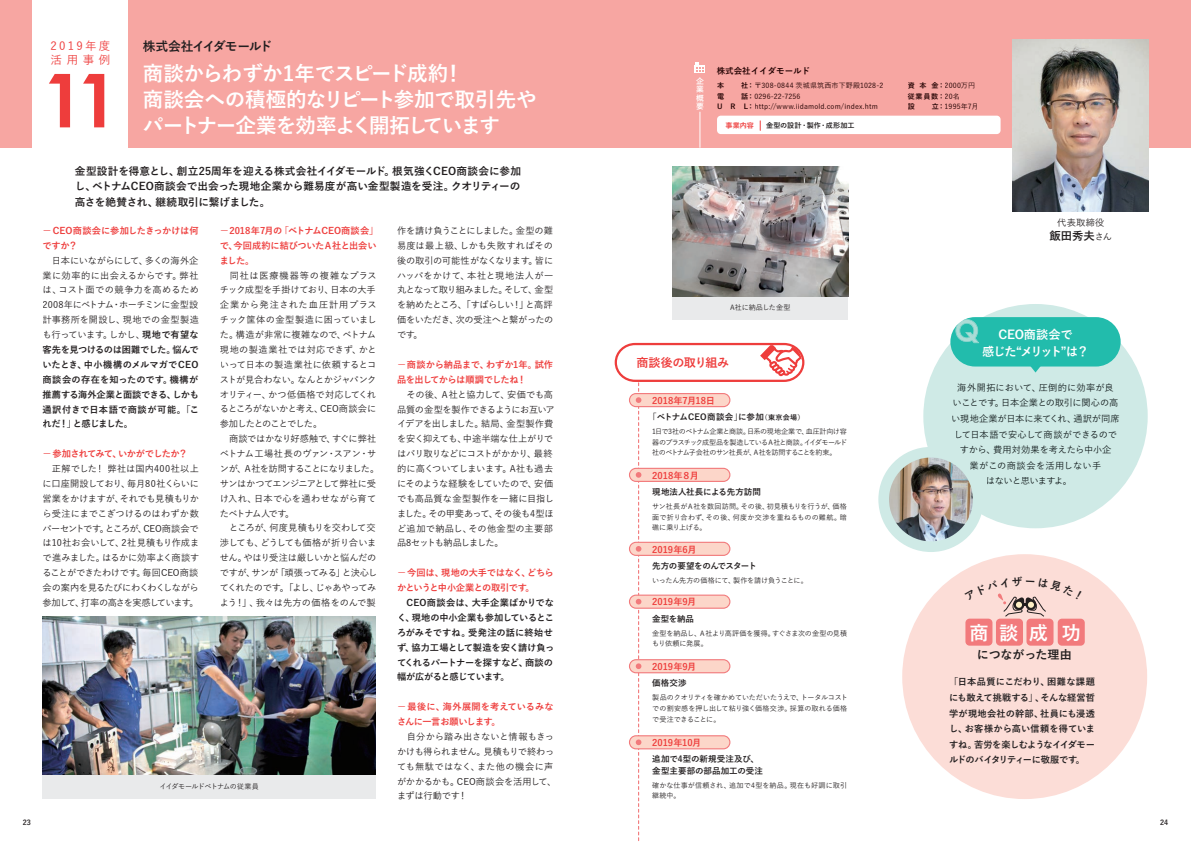
<style>
.page{position:relative;width:1191px;height:842px;background:#fff}
.page>*{position:absolute;margin:0;border:0;box-sizing:border-box;transform-origin:0 0}
.t1{font:700 74.4px "Century Gothic Pro";color:#ee3d3c}
.t2{font:700 20.6px/26.2px "Yu Go";letter-spacing:-.04em;color:#fff}
.t3{font:700 19.1px "Yu Go";color:#fff}
.t4{font:700 12.8px "Yu Go";letter-spacing:-.08em;color:#231f20}
.t5{font:700 12.2px/17.1px "Yu Go";letter-spacing:-.025em;color:#fff;text-align:center}
.t6{font:700 12px "Yu Go";letter-spacing:-.02em;color:#231f20}
.t7{font:700 12px "Yu Go";letter-spacing:-.04em;color:#ee3d3c}
.t8{font:500 11.5px/13.8px "Yu Go";letter-spacing:.21em;color:#ee3d3c}
.t9{font:700 11.3px "Yu Go";color:#231f20}
.t10{font:700 10.6px/15.6px "Yu Go";letter-spacing:-.005em;color:#231f20;text-align:justify}
.t11{font:500 9.2px/14.9px "Yu Go";letter-spacing:-.025em;color:#231f20}
.t12{font:700 9.2px/14.9px "Yu Go";letter-spacing:-.02em;color:#231f20;text-align:justify}
.t13{font:700 9.2px/14.9px "Yu Go";letter-spacing:-.015em;color:#ee3d3c}
.t14{font:700 9.2px/14.9px "Yu Go";letter-spacing:-.035em;color:#ee3d3c}
.t15{font:500 9.2px "Yu Go";letter-spacing:-.01em;color:#111a1b}
.t16{font:500 9.2px "Yu Go";letter-spacing:-.03em;color:#111a1b}
.t17{font:500 9.2px "Yu Go";letter-spacing:.01em;color:#111a1b}
.t18{font:500 9.2px "Yu Go";letter-spacing:.025em;color:#111a1b}
.t19{font:500 9.2px "Yu Go";letter-spacing:-.06em;color:#111a1b}
.t20{font:700 8.5px/12.1px "Yu Go";color:#231f20}
.t21{font:700 8.5px "Yu Go";letter-spacing:.04em;color:#231f20}
.t22{font:700 8.5px "Yu Go";letter-spacing:-.055em;color:#231f20}
.t23{font:700 8.5px "Yu Go";color:#220101}
.t24{font:700 7.8px/8.4px "Yu Go";color:#fff;text-align:justify}
.t25{font:500 7.1px/10.6px "Yu Go";letter-spacing:-.025em;color:#231f20;text-align:justify}
.t26{font:500 7.1px "Yu Go";letter-spacing:.02em;color:#220101}
.t27{font:500 7.1px/10.6px "Yu Go";letter-spacing:.015em;color:#231f20}
.t28{font:700 7.1px/10.6px "Yu Go";color:#220101}
.t29{font:700 7.1px "Yu Go";letter-spacing:.01em;color:#231f20}
.t30{font:500 7.1px "Yu Go";letter-spacing:-.08em;color:#231f20}
.t31{font:500 7.1px "Yu Go";color:#231f20}
.t32{font:700 7.1px "Yu Go";color:#ee3d3c}
.s1{font-family:"Koz Go Pr 6 N";font-weight:400}
.s2{font-weight:500}
.s3{font-family:"Koz Go Pr 6 N";font-weight:400;color:#ee3d3c}
.s4{font-weight:700;color:#ee3d3c}
.s5{font-weight:700}
.s6{font-size:7.1px}
.s7{font-weight:500;font-size:9.2px}
</style>
<div class="page">
<div style="left:0;top:0;width:1191px;height:147px;background:#f7a6a2"></div>
<div style="left:878px;top:447px;width:105px;height:105px;background:#cfeae6;border-radius:50%"></div>
<div style="left:923px;top:304px;width:224px;height:224px;background:#cfeae6;border-radius:50%"></div>
<div style="left:33px;top:0;width:95px;height:152px;background:#fff"></div>
<div style="left:672px;top:293px;width:176px;height:27px;background:#e9eaeb"></div>
<div style="left:43px;top:772px;width:333px;height:27px;background:#e9eaeb"></div>
<svg style="left:694px;top:65px;width:11px;height:8px"></svg>
<svg style="left:696px;top:67px;width:7px;height:4px"></svg>
<div style="left:717px;top:116px;width:283px;height:18px;background:#fff;border-radius:4px"></div>
<hr style="left:699px;top:112px;width:1px;height:35px;background:#fff">
<img style="left:1012px;top:40px;width:136px;height:171px">
<img style="left:889px;top:457px;width:84px;height:84px;border-radius:42px">
<img style="left:43px;top:616px;width:333px;height:158px">
<img style="left:672px;top:167px;width:176px;height:129px">
<div style="left:902px;top:554px;width:245px;height:245px;background:#fcddd7;border-radius:50%"></div>
<div style="left:965px;top:619px;width:27px;height:27px;background:#f27a7c;border-radius:4px"></div>
<div style="left:996px;top:619px;width:27px;height:27px;background:#f27a7c;border-radius:4px"></div>
<div style="left:1026px;top:619px;width:27px;height:27px;background:#f27a7c;border-radius:4px"></div>
<div style="left:1057px;top:619px;width:27px;height:27px;background:#f27a7c;border-radius:4px"></div>
<svg style="left:1029px;top:366px;width:12px;height:6px"></svg>
<div style="left:950px;top:317px;width:170px;height:49px;background:#22bcac;border-radius:25px"></div>
<svg style="left:955px;top:319px;width:24px;height:24px"></svg>
<svg style="left:614px;top:342px;width:191px;height:499px"></svg>
<svg style="left:998px;top:593px;width:48px;height:24px"></svg>
<p class="t8" style="left:50px;top:37px;width:62px">2019年度活用事例</p>
<h1 class="t1" style="left:43px;top:54px;width:77px">11</h1>
<h3 class="t4" style="left:143px;top:39px;width:131px">株式会社イイダモールド</h3>
<h2 class="t2" style="left:143px;top:61px;width:395px">商談からわずか1年でスピード成約！<br>商談会への積極的なリピート参加で取引先やパートナー企業を効率よく開拓しています</h2>
<p class="t10" style="left:75px;top:163px;width:448px">金型設計を得意とし、創立25周年を迎える株式会社イイダモールド。根気強くCEO商談会に参加し、ベトナムCEO商談会で出会った現地企業から難易度が高い金型製造を受注。クオリティーの高さを絶賛され、継続取引に繋げました。</p>
<p class="t13" style="left:43px;top:223px;width:158px"><span class="s1">－</span>CEO商談会に参加したきっかけは何ですか？</p>
<p class="t12" style="left:43px;top:253px;width:158px"><span class="s2">　日本にいながらにして、多くの海外企業に効率的に出会えるからです。弊社は、コスト面での競争力を高めるため2008年にベトナム・ホーチミンに金型設計事務所を開設し、現地での金型製造も行っています。しかし、</span>現地で有望な客先を見つけるのは困難でした。悩んでいたとき、中小機構のメルマガでCEO商談会の存在を知ったのです。機構が推薦する海外企業と面談できる、しかも通訳付きで日本語で商談が可能。「これだ！」と感じました。</p>
<p class="t11" style="left:42px;top:445px;width:158px"><span class="s3">－</span><span class="s4">参加されてみて、いかがでしたか？<br></span>　正解でした！弊社は国内400社以上に口座開設しており、毎月80社くらいに営業をかけますが、それでも見積もりから受注にまでこぎつけるのはわずか数パーセントです。ところが、CEO商談会では10社お会いして、2社見積もり作成まで進みました。はるかに効率よく商談することができたわけです。毎回CEO商談会の案内を見るたびにわくわくしながら参加して、打率の高さを実感しています。</p>
<p class="t13" style="left:220px;top:223px;width:160px"><span class="s1">－</span>2018年7月の「ベトナムCEO商談会」で、今回成約に結びついたＡ社と出会いました。</p>
<p class="t11" style="left:220px;top:266px;width:161px">　同社は医療機器等の複雑なプラスチック成型を手掛けており、日本の大手企業から発注された血圧計用プラスチック筐体の金型製造に困っていました。構造が非常に複雑なので、ベトナム現地の製造業社では対応できず、かといって日本の製造業社に依頼するとコストが見合わない。なんとかジャパンクオリティー、かつ低価格で対応してくれるところがないかと考え、CEO商談会に参加したとのことでした。<br>　商談ではかなり好感触で、すぐに弊社ベトナム工場社長のヴァン・スアン・サンが、Ａ社を訪問することになりました。サンはかつてエンジニアとして弊社に受け入れ、日本で心を通わせながら育てたベトナム人です。<br>　ところが、何度見積もりを交わして交渉しても、どうしても価格が折り合いません。やはり受注は厳しいかと悩んだのですが、サンが「頑張ってみる」と決心してくれたのです。「よし、じゃあやってみよう！」、我々は先方の価格をのんで製</p>
<p class="t30" style="left:159px;top:780px;width:101px">イイダモールドベトナムの従業員</p>
<p class="t11" style="left:397px;top:222px;width:158px;text-align:justify">作を請け負うことにしました。金型の難易度は最上級、しかも失敗すればその後の取引の可能性がなくなります。皆にハッパをかけて、本社と現地法人が一丸となって取り組みました。そして、金型を納めたところ、「すばらしい！」と高評価をいただき、次の受注へと繋がったのです。</p>
<p class="t14" style="left:397px;top:357px;width:158px"><span class="s1">－</span>商談から納品まで、わずか1年。試作品を出してからは順調でしたね！</p>
<p class="t11" style="left:397px;top:386px;width:159px">　その後、Ａ社と協力して、安価でも高品質の金型を製作できるようにお互いアイデアを出しました。結局、金型製作費を安く抑えても、中途半端な仕上がりではバリ取りなどにコストがかかり、最終的に高くついてしまいます。A社も過去にそのような経験をしていたので、安価でも高品質な金型製作を一緒に目指しました。その甲斐あって、その後も4型ほど追加で納品し、その他金型の主要部品8セットも納品しました。</p>
<p class="t14" style="left:397px;top:566px;width:158px"><span class="s1">－</span>今回は、現地の大手ではなく、どちらかというと中小企業との取引です。</p>
<p class="t12" style="left:397px;top:595px;width:159px;text-align:left;text-indent:9px">CEO商談会は、大手企業ばかりでなく、現地の中小企業も参加しているところがみそですね。受発注の話に終始せず、協力工場として製造を安く請け負ってくれるパートナーを探すなど、商談の幅が広がると感じています。</p>
<p class="t13" style="left:397px;top:699px;width:158px"><span class="s1">－</span>最後に、海外展開を考えているみなさんに一言お願いします。</p>
<p class="t11" style="left:397px;top:728px;width:161px">　自分から踏み出さないと情報もきっかけも得られません。見積もりで終わっても無駄ではなく、また他の機会に声がかかるかも。CEO商談会を活用して、まずは行動です！</p>
<p class="t24" style="left:696px;top:77px;width:9px">企業概要</p>
<p class="t23" style="left:716px;top:66px;width:95px">株式会社イイダモールド</p>
<p class="t26" style="left:741px;top:79px;width:144px"><span class="s5">社：</span>〒308-0844 茨城県筑西市下野殿1028-2</p>
<p class="t26" style="left:741px;top:89px;width:61px"><span class="s5">話：</span>0296-22-7256</p>
<p class="t26" style="left:717px;top:100px;width:162px"><span class="s5">U R L：</span>http://www.iidamold.com/index.htm</p>
<p class="t28" style="left:717px;top:80px;width:16px">本　電　</p>
<p class="t32" style="left:725px;top:121px;width:30px">事業内容</p>
<p class="t29" style="left:766px;top:121px;width:90px">金型の設計・製作・成形加工</p>
<p class="t28" style="left:907px;top:80px;width:69px">資 本 金：<span class="s2">2000万円</span>従業員数：<span class="s2">20名</span></p>
<p class="t26" style="left:931px;top:100px;width:48px"><span class="s5">立：</span>1995年7月</p>
<p class="t28" style="left:907px;top:102px;width:16px">設　</p>
<p class="t31" style="left:730px;top:301px;width:62px">A社に納品した金型</p>
<h3 class="t7" style="left:636px;top:355px;width:94px">商談後の取り組み</h3>
<p class="t13" style="left:652px;top:393px;width:64px">2018年7月18日</p>
<p class="t21" style="left:648px;top:412px;width:158px">「ベトナムCEO商談会」に参加<span class="s6">（東京会場）</span></p>
<p class="t25" style="left:652px;top:425px;width:196px">1日で3社のベトナム企業と商談。日系の現地企業で、血圧計向け容器のプラスチック成型品を製造しているＡ社と商談。イイダモールド社のベトナム子会社のサン社長が、Ａ社を訪問することを約束。</p>
<p class="t13" style="left:652px;top:468px;width:48px">2018年８月</p>
<p class="t20" style="left:652px;top:486px;width:110px">現地法人社長による先方訪問</p>
<p class="t25" style="left:652px;top:500px;width:196px">サン社長がＡ社を数回訪問。その後、初見積もりを行うが、価格面で折り合わず、その後、何度か交渉を重ねるものの難航。暗礁に乗り上げる。</p>
<p class="t13" style="left:652px;top:542px;width:46px">2019年6月</p>
<p class="t22" style="left:652px;top:561px;width:106px">先方の要望をのんでスタート</p>
<p class="t25" style="left:652px;top:574px;width:157px">いったん先方の価格にて、製作を請け負うことに。</p>
<p class="t13" style="left:652px;top:595px;width:46px">2019年9月</p>
<p class="t20" style="left:652px;top:613px;width:43px">金型を納品</p>
<p class="t25" style="left:652px;top:627px;width:196px">金型を納品し、Ａ社より高評価を獲得。すぐさま次の金型の見積もり依頼に発展。</p>
<p class="t13" style="left:652px;top:659px;width:46px">2019年9月</p>
<p class="t20" style="left:652px;top:677px;width:36px">価格交渉</p>
<p class="t25" style="left:652px;top:691px;width:197px">製品のクオリティを確かめていただいたうえで、トータルコストでの割安感を押し出して粘り強く価格交渉。採算の取れる価格で受注できることに。</p>
<p class="t13" style="left:652px;top:735px;width:51px">2019年10月</p>
<p class="t20" style="left:652px;top:753px;width:112px">追加で4型の新規受注及び、金型主要部の部品加工の受注</p>
<p class="t27" style="left:652px;top:779px;width:196px">確かな仕事が信頼され、追加で4型を納品。現在も好調に取引継続中。</p>
<p class="t11" style="left:1057px;top:214px;width:48px">代表取締役</p>
<p class="t9" style="left:1049px;top:229px;width:64px">飯田秀夫<span class="s7">さん</span></p>
<h3 class="t5" style="left:982px;top:326px;width:108px">CEO商談会で<br>感じた“メリット”は？</h3>
<p class="t17" style="left:957px;top:379px;width:158px">海外開拓において、圧倒的に効率が良</p>
<p class="t16" style="left:952px;top:395px;width:167px">いことです。日本企業との取引に関心の高</p>
<p class="t15" style="left:951px;top:410px;width:170px">い現地企業が日本に来てくれ、通訳が同席</p>
<p class="t15" style="left:954px;top:426px;width:165px">して日本語で安心して商談ができるので</p>
<p class="t15" style="left:959px;top:441px;width:153px">すから、費用対効果を考えたら中小企</p>
<p class="t18" style="left:969px;top:457px;width:133px">業がこの商談会を活用しない手</p>
<p class="t19" style="left:986px;top:472px;width:88px">はないと思いますよ。</p>
<h3 class="t3" style="left:969px;top:622px;width:113px">商談成 功</h3>
<h3 class="t6" style="left:977px;top:648px;width:97px">につながった理由</h3>
<p class="t12" style="left:949px;top:674px;width:147px;line-height:15.6px">「日本品質にこだわり、困難な課題にも敢えて挑戦する」、そんな経営哲学が現地会社の幹部、社員にも浸透し、お客様から高い信頼を得ていますね。苦労を楽しむようなイイダモールドのバイタリティーに敬服です。</p>
<p class="t29" style="left:23px;top:818px;width:10px">23</p>
<p class="t29" style="left:1160px;top:818px;width:10px">24</p>
</div>
